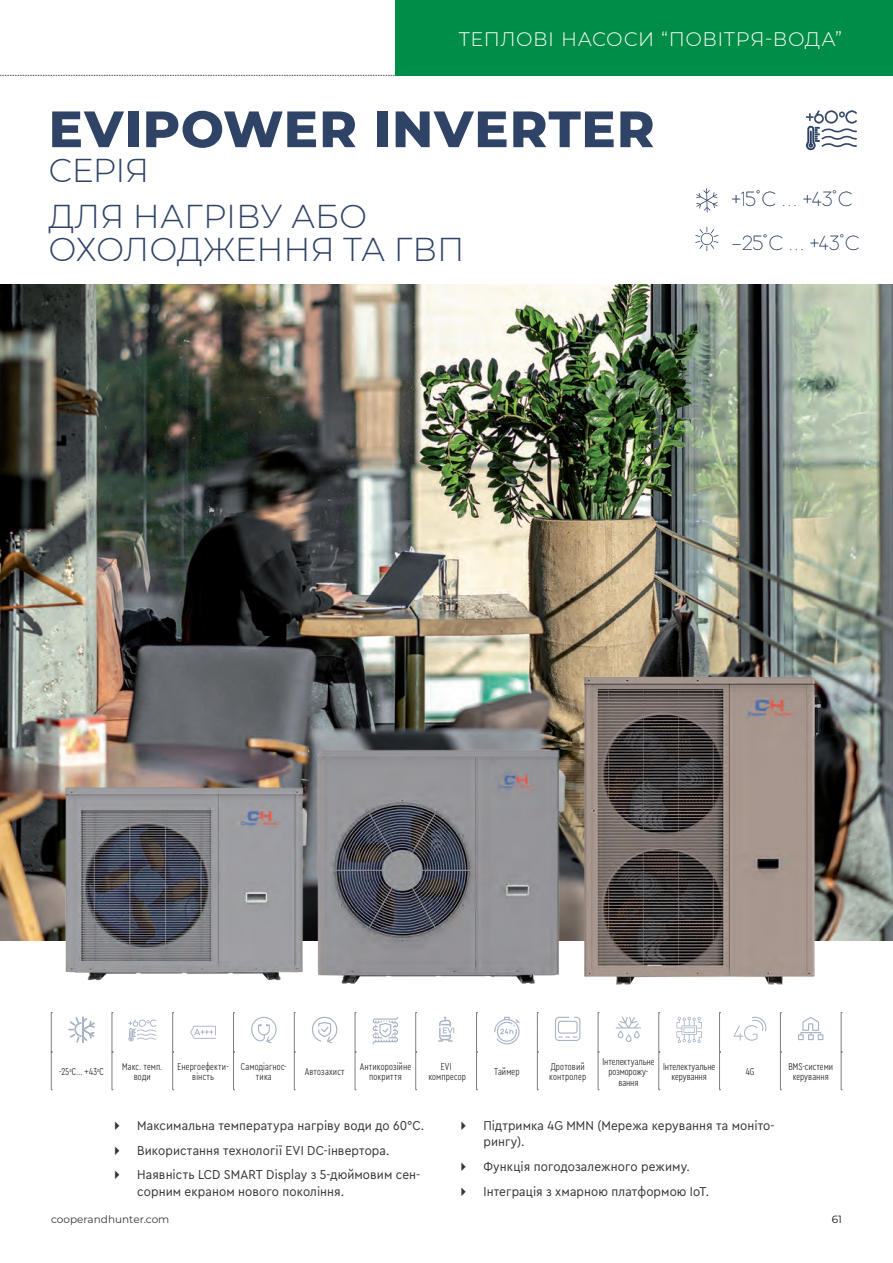
<style>
.page{position:relative;width:893px;height:1263px;background:#fff}
.page>*{position:absolute;margin:0;border:0;box-sizing:border-box;transform-origin:0 0}
.t1{font:800 51px "Montserrat";letter-spacing:.02em;color:#2f4366}
.t2{font:300 33px/45.3px "Montserrat";color:#2f4366}
.t3{font:100 22.2px/43.7px "Aristotelica Display";color:#2f4366}
.t4{font:300 19.5px "Montserrat";letter-spacing:.02em;color:#fff}
.t5{font:13.5px/24.8px "Cera Compact Pro";letter-spacing:.005em;color:#35353b}
.t6{font:300 10.5px/10.5px "Cera Condensed Pro";letter-spacing:.015em;color:#101117;text-align:center}
.t7{font:300 10.5px/10.5px "Cera Condensed Pro";letter-spacing:-.005em;color:#101117;text-align:center}
.t8{font:300 10.5px/10.5px "Cera Condensed Pro";letter-spacing:-.01em;color:#101117;text-align:center}
.t9{font:10.5px "Montserrat";color:#35353b}
.t10{font:10.5px "Montserrat";color:#101117}
</style>
<div class="page">
<svg style="left:0;top:75px;width:395px;height:1px"></svg>
<div style="left:395px;top:0;width:498px;height:76px;background:#008d47"></div>
<img style="left:0;top:285px;width:893px;height:656px">
<svg style="left:696px;top:188px;width:22px;height:24px"></svg>
<svg style="left:695px;top:227px;width:23px;height:24px"></svg>
<svg style="left:806px;top:110px;width:51px;height:40px"></svg>
<img style="left:306px;top:745px;width:238px;height:239px">
<img style="left:61px;top:778px;width:251px;height:206px">
<img style="left:544px;top:664px;width:326px;height:321px">
<svg style="left:51px;top:1012px;width:1px;height:78px"></svg>
<svg style="left:112px;top:1012px;width:1px;height:78px"></svg>
<svg style="left:172px;top:1012px;width:2px;height:78px"></svg>
<svg style="left:233px;top:1012px;width:1px;height:78px"></svg>
<svg style="left:294px;top:1012px;width:1px;height:78px"></svg>
<svg style="left:355px;top:1012px;width:1px;height:78px"></svg>
<svg style="left:415px;top:1012px;width:2px;height:78px"></svg>
<svg style="left:476px;top:1012px;width:2px;height:78px"></svg>
<svg style="left:537px;top:1012px;width:1px;height:78px"></svg>
<svg style="left:598px;top:1012px;width:1px;height:78px"></svg>
<svg style="left:659px;top:1012px;width:1px;height:78px"></svg>
<svg style="left:719px;top:1012px;width:2px;height:78px"></svg>
<svg style="left:780px;top:1012px;width:1px;height:78px"></svg>
<svg style="left:841px;top:1012px;width:1px;height:78px"></svg>
<svg style="left:68px;top:1016px;width:27px;height:27px"></svg>
<svg style="left:128px;top:1019px;width:28px;height:22px"></svg>
<svg style="left:190px;top:1026px;width:26px;height:13px"></svg>
<svg style="left:251px;top:1016px;width:26px;height:27px"></svg>
<svg style="left:312px;top:1016px;width:26px;height:27px"></svg>
<svg style="left:373px;top:1017px;width:25px;height:27px"></svg>
<svg style="left:438px;top:1017px;width:16px;height:25px"></svg>
<svg style="left:494px;top:1017px;width:26px;height:27px"></svg>
<svg style="left:555px;top:1017px;width:25px;height:24px"></svg>
<svg style="left:616px;top:1017px;width:25px;height:25px"></svg>
<svg style="left:676px;top:1017px;width:26px;height:26px"></svg>
<svg style="left:733px;top:1016px;width:34px;height:25px"></svg>
<svg style="left:798px;top:1017px;width:25px;height:23px"></svg>
<h3 class="t4" style="left:459px;top:26px;width:385px">ТЕПЛОВІ НАСОСИ “ПОВІТРЯ-ВОДА”</h3>
<h1 class="t1" style="left:49px;top:92px;width:607px">EVIPOWER INVERTER</h1>
<h2 class="t2" style="left:49px;top:147px;width:320px">СЕРІЯ<br>ДЛЯ НАГРІВУ АБО</h2>
<h2 class="t2" style="left:49px;top:225px;width:417px">ОХОЛОДЖЕННЯ ТА ГВП</h2>
<h3 class="t3" style="left:732px;top:178px;width:102px">+15˚C ... +43</h3>
<h3 class="t3" style="left:732px;top:178px;width:122px;text-indent:30px">C ... +43˚C -25˚C ... +43</h3>
<h3 class="t3" style="left:769px;top:222px;width:92px">C ... +43˚C</h3>
<p class="t6" style="left:59px;top:1066px;width:46px">-25<sup>о</sup>С... +43<sup>о</sup>С</p>
<p class="t6" style="left:122px;top:1061px;width:42px">Макс. темп. води</p>
<p class="t6" style="left:177px;top:1061px;width:53px">Енергоефекти&shy;вінсть</p>
<p class="t6" style="left:241px;top:1061px;width:47px">Самодіагнос&shy;тика</p>
<p class="t6" style="left:305px;top:1066px;width:41px">Автозахист</p>
<p class="t6" style="left:360px;top:1061px;width:53px">Антикорозійне покриття</p>
<p class="t6" style="left:428px;top:1061px;width:39px">EVI компресор</p>
<p class="t6" style="left:494px;top:1066px;width:27px">Таймер</p>
<p class="t6" style="left:549px;top:1061px;width:38px;text-align:left">Дротовий контролер</p>
<p class="t7" style="left:603px;top:1055px;width:53px">Інтелектуальне розморожу&shy;вання</p>
<p class="t8" style="left:663px;top:1061px;width:54px">Інтелектуальне керування</p>
<p class="t6" style="left:746px;top:1066px;width:10px">4G</p>
<p class="t6" style="left:788px;top:1061px;width:46px">BMS-системи керування</p>
<p class="t5" style="left:137px;top:1112px;width:288px">Максимальна температура нагріву води до 60°C.<br>Використання технології EVI DC-інвертора.<br>Наявність LCD SMART Display з 5-дюймовим сен-</p>
<p class="t5" style="left:137px;top:1178px;width:208px">сорним екраном нового покоління.</p>
<p class="t5" style="left:483px;top:1117px;width:293px;line-height:16.2px">Підтримка 4G ММN (Мережа керування та моніто&shy;рингу).</p>
<p class="t5" style="left:483px;top:1153px;width:227px">Функція погодозалежного режиму.<br>Інтеграція з хмарною платформою IoT.</p>
<p class="t9" style="left:51px;top:1211px;width:120px">cooperandhunter.com</p>
<p class="t10" style="left:832px;top:1211px;width:12px">61</p>
</div>
